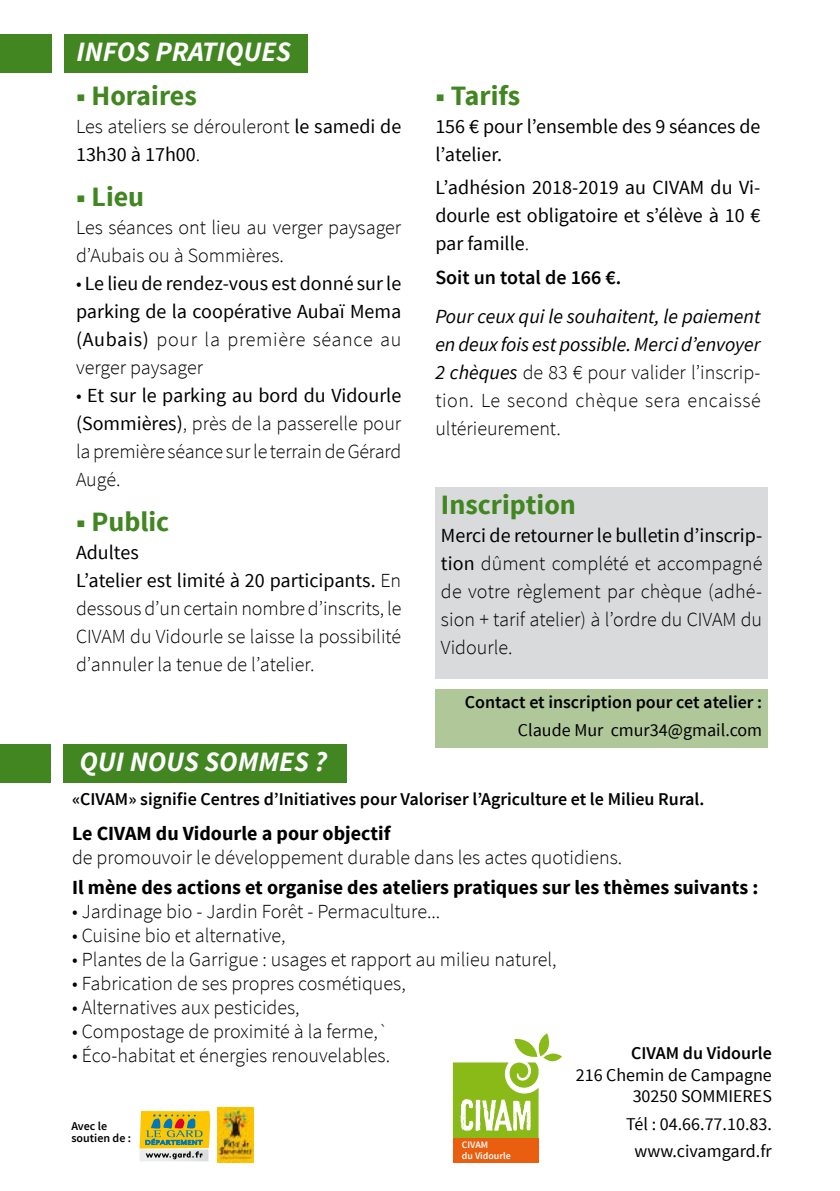
<style>
.page{position:relative;width:840px;height:1191px;background:#fff}
.page>*{position:absolute;margin:0;border:0;box-sizing:border-box;transform-origin:0 0}
.t1{font:700 28px "Source Sans Pro";color:#418621}
.t2{font:italic 700 28px "Source Sans Pro";color:#fff}
.t3{font:300 20px/28px "Source Sans Pro";color:#000}
.t4{font:20px/28px "Source Sans Pro";color:#000;text-align:justify}
.t5{font:italic 20px/28px "Source Sans Pro";color:#000;text-align:justify}
.t6{font:700 20px "Source Sans Pro";color:#000}
.t7{font:600 20px "Source Sans Pro";color:#000}
.t8{font:600 18px "Source Sans Pro";color:#000}
.t9{font:18px/21.6px "Source Sans Pro";color:#000;text-align:right}
.t10{font:600 12px/12px "Source Sans Pro";color:#000}
.t11{font:600 9.8px/11.8px "Source Sans Pro";color:#fff}
.s1{font-weight:400}
.s2{font-weight:300}
.s3{font-weight:300;font-style:normal}
</style>
<div class="page">
<div style="left:435px;top:689px;width:332px;height:58px;background:#b0c799"></div>
<div style="left:139px;top:1149px;width:69px;height:12px;background:#e8e9ea"></div>
<svg style="left:139px;top:1111px;width:71px;height:48px"></svg>
<img style="left:217px;top:1107px;width:37px;height:55px">
<div style="left:435px;top:488px;width:332px;height:191px;background:#d9dadb"></div>
<div style="left:452px;top:1138px;width:86px;height:24px;background:#e95e0f"></div>
<svg style="left:452px;top:1033px;width:109px;height:105px"></svg>
<div style="left:0;top:744px;width:346px;height:39px;background:#418621"></div>
<div style="left:51px;top:733px;width:11px;height:66px;background:#fff"></div>
<div style="left:0;top:34px;width:308px;height:39px;background:#418621"></div>
<div style="left:52px;top:23px;width:11px;height:66px;background:#fff"></div>
<h1 class="t2" style="left:77px;top:33px;width:216px">INFOS PRATIQUES</h1>
<h1 class="t1" style="left:76px;top:77px;width:122px">■ Horaires</h1>
<p class="t3" style="left:76px;top:112px;width:326px">Les ateliers se dérouleront <span class="s1">le samedi de<br>13h30 à 17h00</span>.</p>
<h1 class="t1" style="left:76px;top:178px;width:70px">■ Lieu</h1>
<p class="t3" style="left:76px;top:213px;width:326px">Les séances ont lieu au verger paysager d’Aubais ou à Sommières.</p>
<p class="t4" style="left:76px;top:269px;width:326px"><span class="s2">•</span> Le lieu de rendez-vous est donné sur le parking de la coopérative Aubaï Mema (Aubais) <span class="s2">pour la première séance au verger paysager</span></p>
<p class="t3" style="left:76px;top:381px;width:326px;text-align:justify">• <span class="s1">Et sur le parking au bord du Vidourle (Sommières)</span>, près de la passerelle pour la première séance sur le terrain de Gérard Augé.</p>
<h1 class="t1" style="left:76px;top:503px;width:95px">■ Public</h1>
<p class="t3" style="left:76px;top:538px;width:326px"><span class="s1">Adultes<br>L’atelier est limité à 20 participants.</span> En dessous d’un certain nombre d’inscrits, le CIVAM du Vidourle se laisse la possibilité d’annuler la tenue de l’atelier.</p>
<h1 class="t2" style="left:79px;top:744px;width:249px">QUI NOUS SOMMES ?</h1>
<h1 class="t1" style="left:435px;top:77px;width:86px">■ Tarifs</h1>
<p class="t4" style="left:435px;top:112px;width:326px">156 € pour l’ensemble des 9 séances de l’atelier.</p>
<p class="t4" style="left:435px;top:174px;width:326px">L’adhésion 2018-2019 au CIVAM du Vi&shy;dourle est obligatoire et s’élève à 10 € par famille<span class="s2">.</span></p>
<p class="t7" style="left:435px;top:265px;width:187px">Soit un total de 166 €.</p>
<p class="t5" style="left:435px;top:303px;width:326px">Pour ceux qui le souhaitent, le paiement en deux fois est possible. Merci d’envoyer 2 chèques <span class="s3">de 83 € pour valider l’inscrip&shy;tion. Le second chèque sera encaissé ultérieurement.</span></p>
<h1 class="t1" style="left:441px;top:487px;width:136px">Inscription</h1>
<p class="t3" style="left:441px;top:522px;width:322px;text-align:justify"><span class="s1">Merci de retourner le bulletin d’inscrip&shy;tion</span> dûment complété et accompagné de votre règlement par chèque (adhé&shy;sion + tarif atelier) à l’ordre du CIVAM du Vidourle.</p>
<p class="t8" style="left:464px;top:691px;width:299px">Contact et inscription pour cet atelier :</p>
<p class="t9" style="left:517px;top:719px;width:246px">Claude Mur cmur34@gmail.com</p>
<p class="t8" style="left:72px;top:787px;width:633px">«CIVAM» signifie Centres d’Initiatives pour Valoriser l’Agriculture et le Milieu Rural.</p>
<p class="t6" style="left:72px;top:820px;width:320px">Le CIVAM du Vidourle a pour objectif</p>
<p class="t3" style="left:72px;top:843px;width:551px">de promouvoir le développement durable dans les actes quotidiens.</p>
<p class="t6" style="left:72px;top:874px;width:687px">Il mène des actions et organise des ateliers pratiques sur les thèmes suivants :</p>
<p class="t3" style="left:72px;top:897px;width:369px">• Jardinage bio - Jardin Forêt - Permaculture...</p>
<p class="t3" style="left:72px;top:921px;width:215px">• Cuisine bio et alternative,</p>
<p class="t3" style="left:72px;top:945px;width:486px">• Plantes de la Garrigue : usages et rapport au milieu naturel,</p>
<p class="t3" style="left:72px;top:969px;width:335px">• Fabrication de ses propres cosmétiques,</p>
<p class="t3" style="left:72px;top:993px;width:229px">• Alternatives aux pesticides,</p>
<p class="t3" style="left:72px;top:1017px;width:318px">• Compostage de proximité à la ferme,`</p>
<p class="t3" style="left:72px;top:1041px;width:319px">• Éco-habitat et énergies renouvelables.</p>
<p class="t8" style="left:630px;top:1041px;width:142px">CIVAM du Vidourle</p>
<p class="t9" style="left:575px;top:1064px;width:197px">216 Chemin de Campagne<br>30250 SOMMIERES</p>
<p class="t9" style="left:626px;top:1110px;width:147px;line-height:27.2px;text-align:center">Tél : 04.66.77.10.83. www.civamgard.fr</p>
<p class="t10" style="left:71px;top:1120px;width:61px">Avec le soutien de :</p>
<p class="t11" style="left:461px;top:1138px;width:50px">CIVAM<br>du Vidourle</p>
</div>
